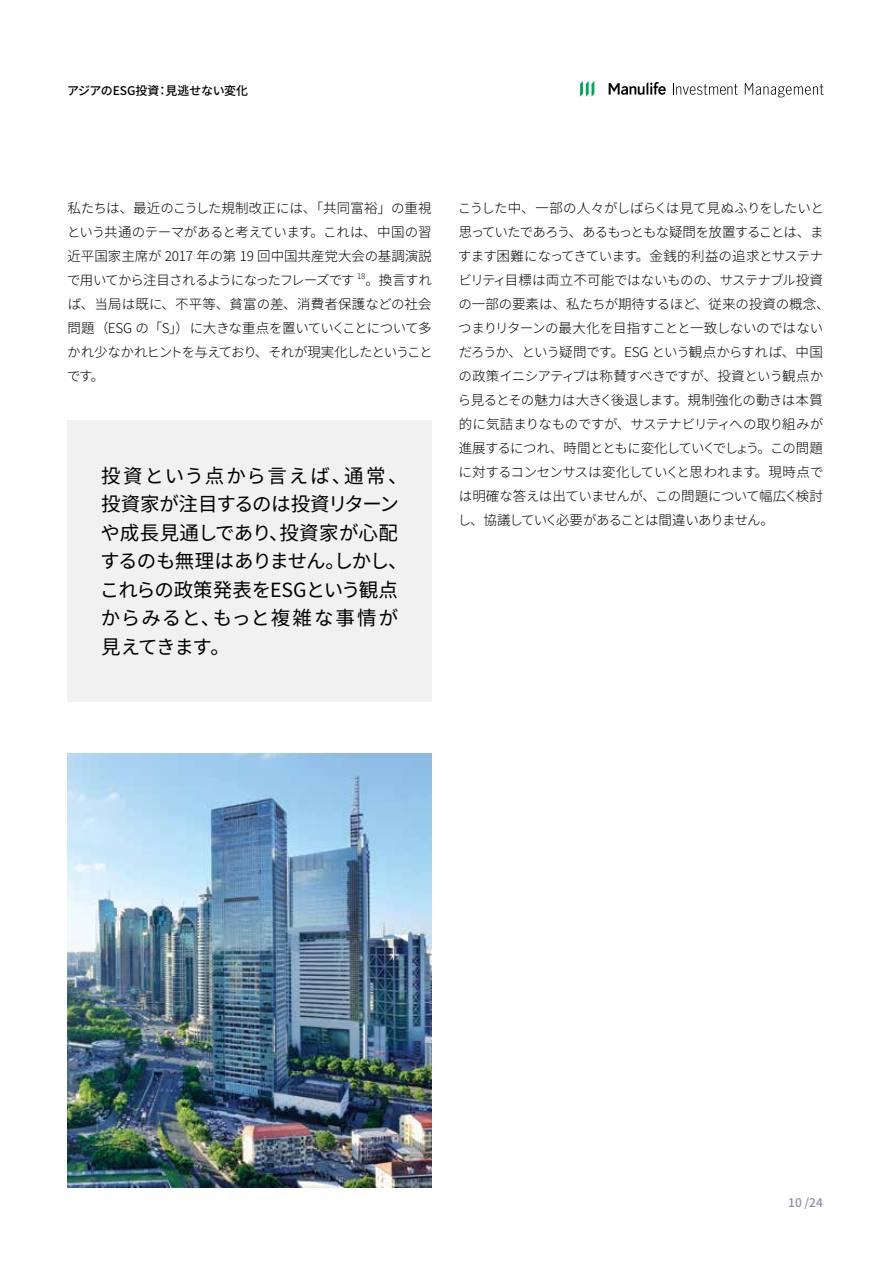
<style>
.page{position:relative;width:891px;height:1269px;background:#fff}
.page>*{position:absolute;margin:0;border:0;box-sizing:border-box;transform-origin:0 0}
.t1{font:19.5px/28.5px "Noto Sans CJ Kjp";letter-spacing:-.005em;color:#000}
.t2{font:300 13.5px/24px "Noto Sans CJ Kjp";letter-spacing:-.035em;color:#000;text-align:justify}
.t3{font:500 12px "Noto Sans CJ Kjp";letter-spacing:-.01em;color:#000}
.t4{font:500 12px "Noto Sans CJ Kjp";color:#8c90a2}
.t5{font:300 7.8px "Noto Sans CJ Kjp";color:#000}
</style>
<div class="page">
<svg style="left:673px;top:83px;width:65px;height:12px"></svg>
<svg style="left:745px;top:83px;width:78px;height:14px"></svg>
<svg style="left:609px;top:82px;width:57px;height:13px"></svg>
<svg style="left:580px;top:81px;width:14px;height:16px"></svg>
<div style="left:68px;top:420px;width:364px;height:282px;background:#f1f1f2"></div>
<img style="left:68px;top:753px;width:364px;height:434px">
<p class="t3" style="left:67px;top:84px;width:183px">アジアのESG投資：見逃せない変化</p>
<p class="t2" style="left:67px;top:197px;width:366px">私たちは、最近のこうした規制改正には、「共同富裕」の重視という共通のテーマがあると考えています。これは、中国の習近平国家主席が 2017 年の第 19 回中国共産党大会の基調演説で用いてから注目されるようになったフレーズです</p>
<p class="t5" style="left:357px;top:271px;width:10px">18</p>
<p class="t2" style="left:67px;top:269px;width:367px;text-indent:299px">。換言すれば、当局は既に、不平等、貧富の差、消費者保護などの社会問題（ESG の「S」）に大きな重点を置いていくことについて多かれ少なかれヒントを与えており、それが現実化したということです。</p>
<h1 class="t1" style="left:100px;top:462px;width:309px">投資という点から言えば、通常、投資家が注目するのは投資リターンや成長見通しであり、投資家が心配するのも無理はありません。しかし、これらの政策発表をESGという観点からみると、もっと複雑な事情が見えてきます。</h1>
<p class="t2" style="left:458px;top:197px;width:373px;text-align:left">こうした中、一部の人々がしばらくは見て見ぬふりをしたいと思っていたであろう、あるもっともな疑問を放置することは、ますます困難になってきています。金銭的利益の追求とサステナビリティ目標は両立不可能ではないものの、サステナブル投資の一部の要素は、私たちが期待するほど、従来の投資の概念、つまりリターンの最大化を目指すことと一致しないのではないだろうか、という疑問です。ESG という観点からすれば、中国の政策イニシアティブは称賛すべきですが、投資という観点から見るとその魅力は大きく後退します。規制強化の動きは本質的に気詰まりなものですが、サステナビリティへの取り組みが進展するにつれ、時間とともに変化していくでしょう。この問題に対するコンセンサスは変化していくと思われます。現時点では明確な答えは出ていませんが、この問題について幅広く検討し、協議していく必要があることは間違いありません。</p>
<p class="t4" style="left:788px;top:1196px;width:36px">10 /24</p>
</div>
